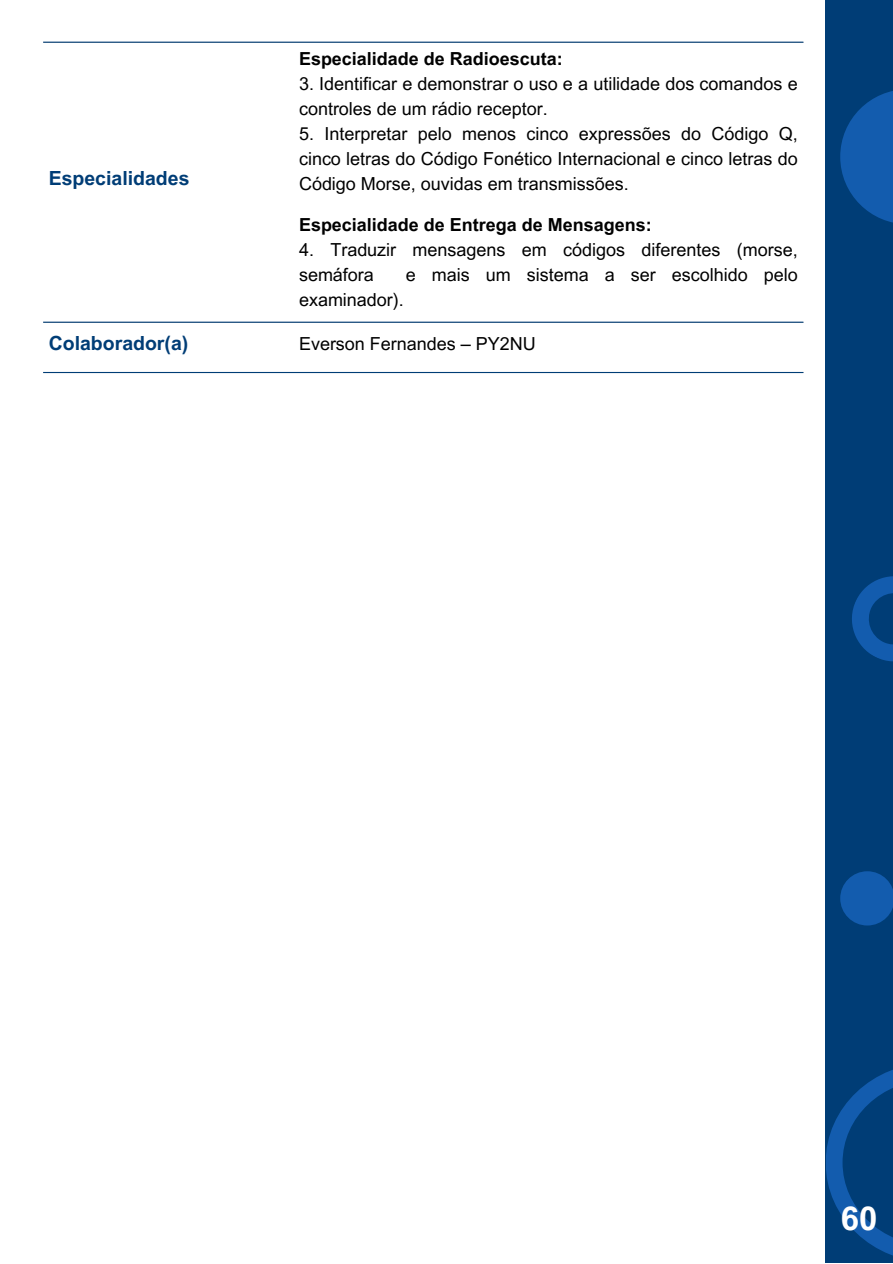
<style>
.page{position:relative;width:893px;height:1264px;background:#fff}
.page>*{position:absolute;margin:0;border:0;box-sizing:border-box;transform-origin:0 0}
.t1{font:700 33px "Arial MT Pro";color:#fff}
.t2{font:700 19.5px "Arial MT Pro";color:#003d76}
.t3{font:18px/25px "Arial MT Pro";color:#000}
.t4{font:700 18px "Arial MT Pro";color:#000}
</style>
<div class="page">
<hr style="left:43px;top:42px;width:760px;height:1px;background:#003d76">
<hr style="left:43px;top:321px;width:760px;height:2px;background:#003d76">
<hr style="left:43px;top:372px;width:760px;height:1px;background:#003d76">
<div style="left:825px;top:0;width:67px;height:1262px;background:#003d76"></div>
<svg style="left:840px;top:91px;width:52px;height:132px;fill:#135cae"></svg>
<svg style="left:826px;top:1070px;width:66px;height:185px"></svg>
<div style="left:840px;top:871px;width:52px;height:54px;background:#135cae;border-radius:50%"></div>
<svg style="left:852px;top:576px;width:40px;height:86px"></svg>
<p class="t2" style="left:49px;top:171px;width:142px">Especialidades</p>
<p class="t4" style="left:299px;top:52px;width:265px">Especialidade de Radioescuta:</p>
<p class="t3" style="left:299px;top:74px;width:500px">3. Identificar e demonstrar o uso e a utilidade dos comandos e controles de um rádio receptor.</p>
<p class="t3" style="left:299px;top:124px;width:500px;text-align:justify">5. Interpretar pelo menos cinco expressões do Código Q, cinco letras do Código Fonético Internacional e cinco letras do Código Morse, ouvidas em transmissões.</p>
<p class="t4" style="left:299px;top:218px;width:354px">Especialidade de Entrega de Mensagens:</p>
<p class="t3" style="left:299px;top:240px;width:500px">4. Traduzir mensagens em códigos diferentes (morse, semáfora</p>
<p class="t3" style="left:406px;top:265px;width:393px">e mais um sistema a ser escolhido pelo</p>
<p class="t3" style="left:299px;top:290px;width:106px">examinador).</p>
<p class="t2" style="left:49px;top:336px;width:141px">Colaborador(a)</p>
<p class="t3" style="left:299px;top:334px;width:238px">Everson Fernandes – PY2NU</p>
<p class="t1" style="left:840px;top:1206px;width:38px">60</p>
</div>
